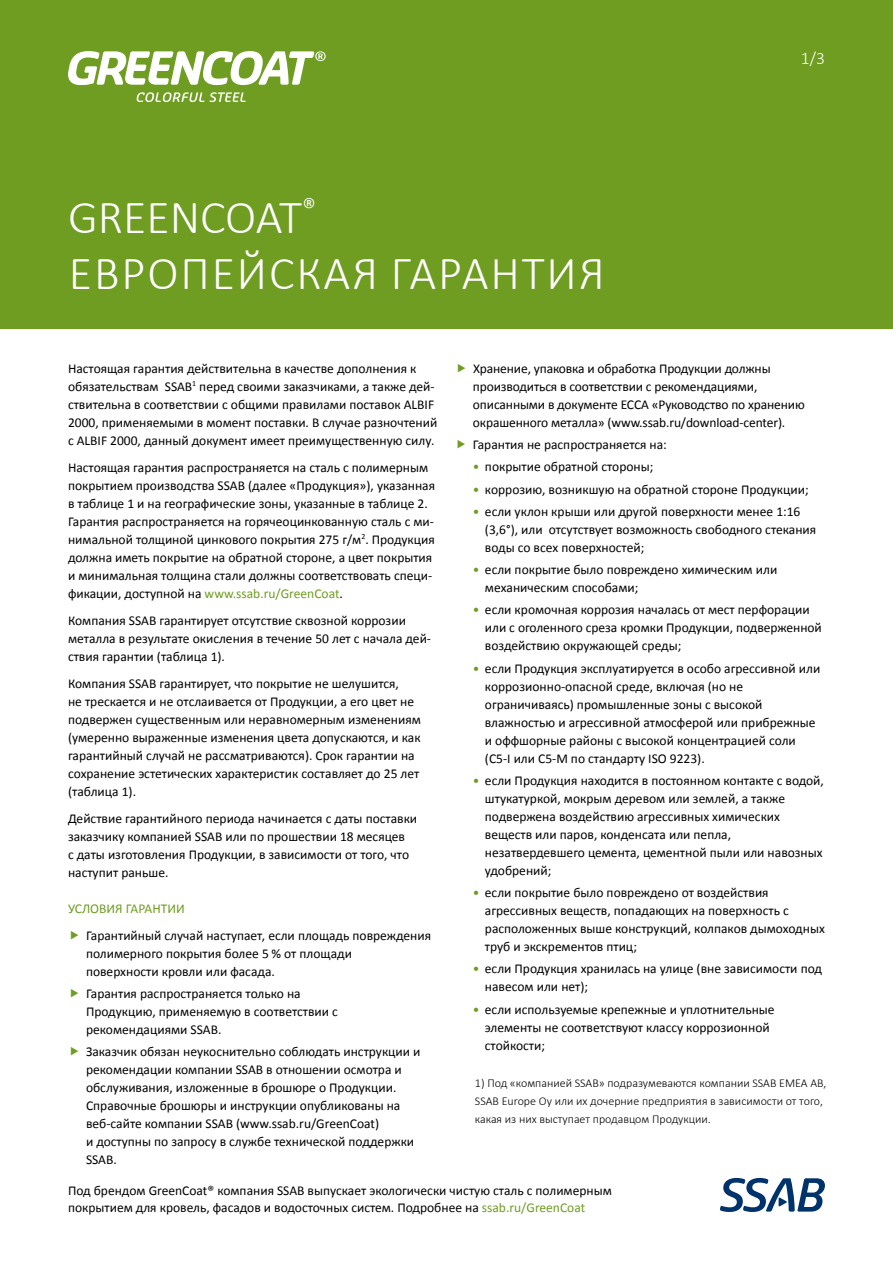
<style>
.page{position:relative;width:893px;height:1263px;background:#fff}
.page>*{position:absolute;margin:0;border:0;box-sizing:border-box;transform-origin:0 0}
.t1{font:300 47.55px/55.5px "Calibri";letter-spacing:.04em;color:#fff}
.t2{font:300 17.55px "Calibri";color:#fff}
.t3{font:13.5px/18px "Calibri";color:#000}
.t4{font:13.5px "Calibri";color:#6f9d21}
.t5{font:300 12px/18px "Calibri";color:#000}
.s1{color:#6f9d21}
</style>
<div class="page">
<div style="left:0;top:0;width:893px;height:329px;background:#6f9d21"></div>
<svg style="left:68px;top:51px;width:258px;height:34px"></svg>
<svg style="left:137px;top:92px;width:109px;height:10px"></svg>
<svg style="left:720px;top:1178px;width:105px;height:34px"></svg>
<h1 class="t1" style="left:68px;top:191px;width:538px">GREENCOAT<sup>®<br></sup>ЕВРОПЕЙСКАЯ ГАРАНТИЯ</h1>
<p class="t2" style="left:801px;top:52px;width:26px">1/3</p>
<p class="t3" style="left:68px;top:359px;width:371px">Настоящая гарантия действительна в качестве дополнения к обязательствам SSAB<sup>1</sup> перед своими заказчиками, а также дей&shy;ствительна в соответствии с общими правилами поставок ALBIF 2000, применяемыми в момент поставки. В случае разночтений с ALBIF 2000, данный документ имеет преимущественную силу.</p>
<p class="t3" style="left:68px;top:458px;width:369px">Настоящая гарантия распространяется на сталь с полимерным покрытием производства SSAB (далее «Продукция»), указанная в таблице 1 и на географические зоны, указанные в таблице 2.<br>Гарантия распространяется на горячеоцинкованную сталь с ми&shy;нимальной толщиной цинкового покрытия 275 г/м<sup>2</sup>. Продукция должна иметь покрытие на обратной стороне, а цвет покрытия и минимальная толщина стали должны соответствовать специ&shy;фикации, доступной на <span class="s1">www.ssab.ru/GreenCoat</span>.</p>
<p class="t3" style="left:68px;top:611px;width:365px">Компания SSAB гарантирует отсутствие сквозной коррозии металла в результате окисления в течение 50 лет с начала дей&shy;ствия гарантии (таблица 1).</p>
<p class="t3" style="left:68px;top:674px;width:354px">Компания SSAB гарантирует, что покрытие не шелушится,<br>не трескается и не отслаивается от Продукции, а его цвет не подвержен существенным или неравномерным изменениям (умеренно выраженные изменения цвета допускаются, и как гарантийный случай не рассматриваются). Срок гарантии на сохранение эстетических характеристик составляет до 25 лет (таблица 1).</p>
<p class="t3" style="left:68px;top:809px;width:351px">Действие гарантийного периода начинается с даты поставки заказчику компанией SSAB или по прошествии 18 месяцев<br>с даты изготовления Продукции, в зависимости от того, что наступит раньше.</p>
<p class="t4" style="left:68px;top:900px;width:118px">УСЛОВИЯ ГАРАНТИИ</p>
<p class="t3" style="left:86px;top:926px;width:347px">Гарантийный случай наступает, если площадь повреждения полимерного покрытия более 5 % от площади<br>поверхности кровли или фасада.</p>
<p class="t3" style="left:86px;top:984px;width:253px">Гарантия распространяется только на<br>Продукцию, применяемую в соответствии с рекомендациями SSAB.</p>
<p class="t3" style="left:86px;top:1043px;width:336px">Заказчик обязан неукоснительно соблюдать инструкции и рекомендации компании SSAB в отношении осмотра и обслуживания, изложенные в брошюре о Продукции.<br>Справочные брошюры и инструкции опубликованы на веб-сайте компании SSAB (www.ssab.ru/GreenCoat)<br>и доступны по запросу в службе технической поддержки SSAB.</p>
<p class="t3" style="left:473px;top:359px;width:333px">Хранение, упаковка и обработка Продукции должны производиться в соответствии с рекомендациями, описанными в документе ECCA «Руководство по хранению окрашенного металла» (www.ssab.ru/download-center).</p>
<p class="t3" style="left:473px;top:436px;width:195px">Гарантия не распространяется на:</p>
<p class="t3" style="left:473px;top:458px;width:182px"><span class="s1">•</span> покрытие обратной стороны;</p>
<p class="t3" style="left:473px;top:480px;width:337px"><span class="s1">•</span> коррозию, возникшую на обратной стороне Продукции;</p>
<p class="t3" style="left:485px;top:502px;width:333px;text-indent:-12px"><span class="s1">•</span> если уклон крыши или другой поверхности менее 1:16 (3,6°), или отсутствует возможность свободного стекания воды со всех поверхностей;</p>
<p class="t3" style="left:485px;top:561px;width:294px;text-indent:-12px"><span class="s1">•</span> если покрытие было повреждено химическим или механическим способами;</p>
<p class="t3" style="left:485px;top:601px;width:338px;text-indent:-12px"><span class="s1">•</span> если кромочная коррозия началась от мест перфорации или с оголенного среза кромки Продукции, подверженной воздействию окружающей среды;</p>
<p class="t3" style="left:485px;top:659px;width:337px;text-indent:-12px"><span class="s1">•</span> если Продукция эксплуатируется в особо агрессивной или коррозионно-опасной среде, включая (но не ограничиваясь) промышленные зоны с высокой влажностью и агрессивной атмосферой или прибрежные и оффшорные районы с высокой концентрацией соли (C5-I или C5-M по стандарту ISO 9223).</p>
<p class="t3" style="left:485px;top:771px;width:340px;text-indent:-12px"><span class="s1">•</span> если Продукция находится в постоянном контакте с водой, штукатуркой, мокрым деревом или землей, а также подвержена воздействию агрессивных химических веществ или паров, конденсата или пепла, незатвердевшего цемента, цементной пыли или навозных удобрений;</p>
<p class="t3" style="left:485px;top:884px;width:341px;text-indent:-12px"><span class="s1">•</span> если покрытие было повреждено от воздействия агрессивных веществ, попадающих на поверхность с расположенных выше конструкций, колпаков дымоходных труб и экскрементов птиц;</p>
<p class="t3" style="left:485px;top:960px;width:339px;text-indent:-12px"><span class="s1">•</span> если Продукция хранилась на улице (вне зависимости под навесом или нет);</p>
<p class="t3" style="left:485px;top:1000px;width:291px;text-indent:-12px"><span class="s1">•</span> если используемые крепежные и уплотнительные элементы не соответствуют классу коррозионной стойкости;</p>
<p class="t5" style="left:475px;top:1074px;width:353px">1) Под «компанией SSAB» подразумеваются компании SSAB EMEA AB,<br>SSAB Europe Oy или их дочерние предприятия в зависимости от того, какая из них выступает продавцом Продукции.</p>
<p class="t3" style="left:68px;top:1182px;width:545px;line-height:16.5px">Под брендом GreenCoat® компания SSAB выпускает экологически чистую сталь с полимерным покрытием для кровель, фасадов и водосточных систем. Подробнее на <span class="s1">ssab.ru/GreenCoat</span></p>
</div>
